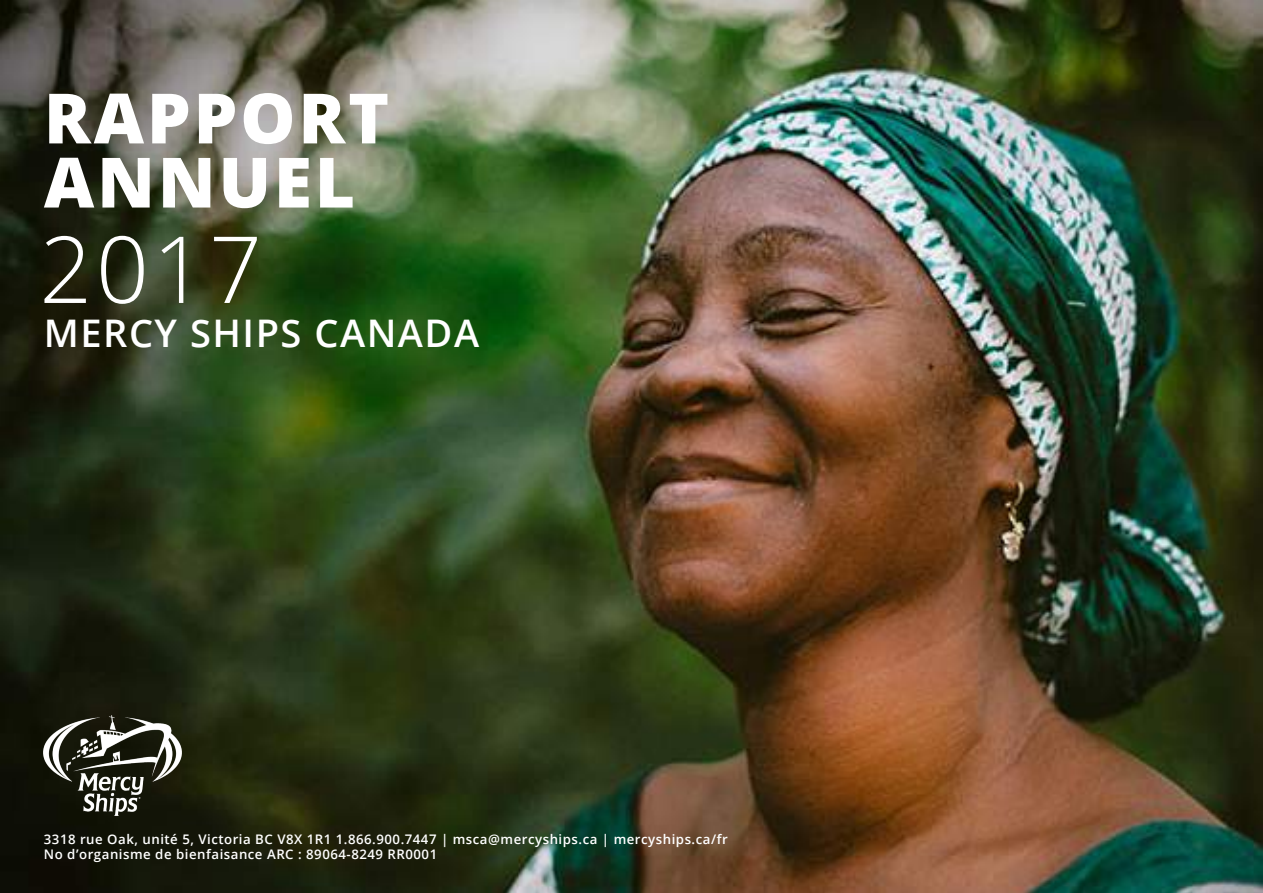
<style>
.page{position:relative;width:1263px;height:893px;background:#fff}
.page>*{position:absolute;margin:0;border:0;box-sizing:border-box;transform-origin:0 0}
.t1{font:300 92.7px "Open Sans";color:#fff}
.t2{font:800 69.45px/64.1px "Open Sans";letter-spacing:.04em;color:#fff}
.t3{font:600 38.1px "Open Sans";letter-spacing:.04em;color:#fff}
.t4{font:600 13.2px/14.5px "Open Sans";letter-spacing:.04em;color:#fff}
</style>
<div class="page">
<img style="left:0;top:0;width:1263px;height:893px">
<img style="left:44px;top:715px;width:137px;height:100px">
<h2 class="t2" style="left:44px;top:82px;width:347px">RAPPORT<br>ANNUEL</h2>
<h1 class="t1" style="left:39px;top:206px;width:224px">2017</h1>
<h3 class="t3" style="left:44px;top:308px;width:437px">MERCY SHIPS CANADA</h3>
<p class="t4" style="left:44px;top:832px;width:685px">3318 rue Oak, unité 5, Victoria BC V8X 1R1 1.866.900.7447 | msca@mercyships.ca | mercyships.ca/fr<br>No d’organisme de bienfaisance ARC : 89064-8249 RR0001</p>
</div>
